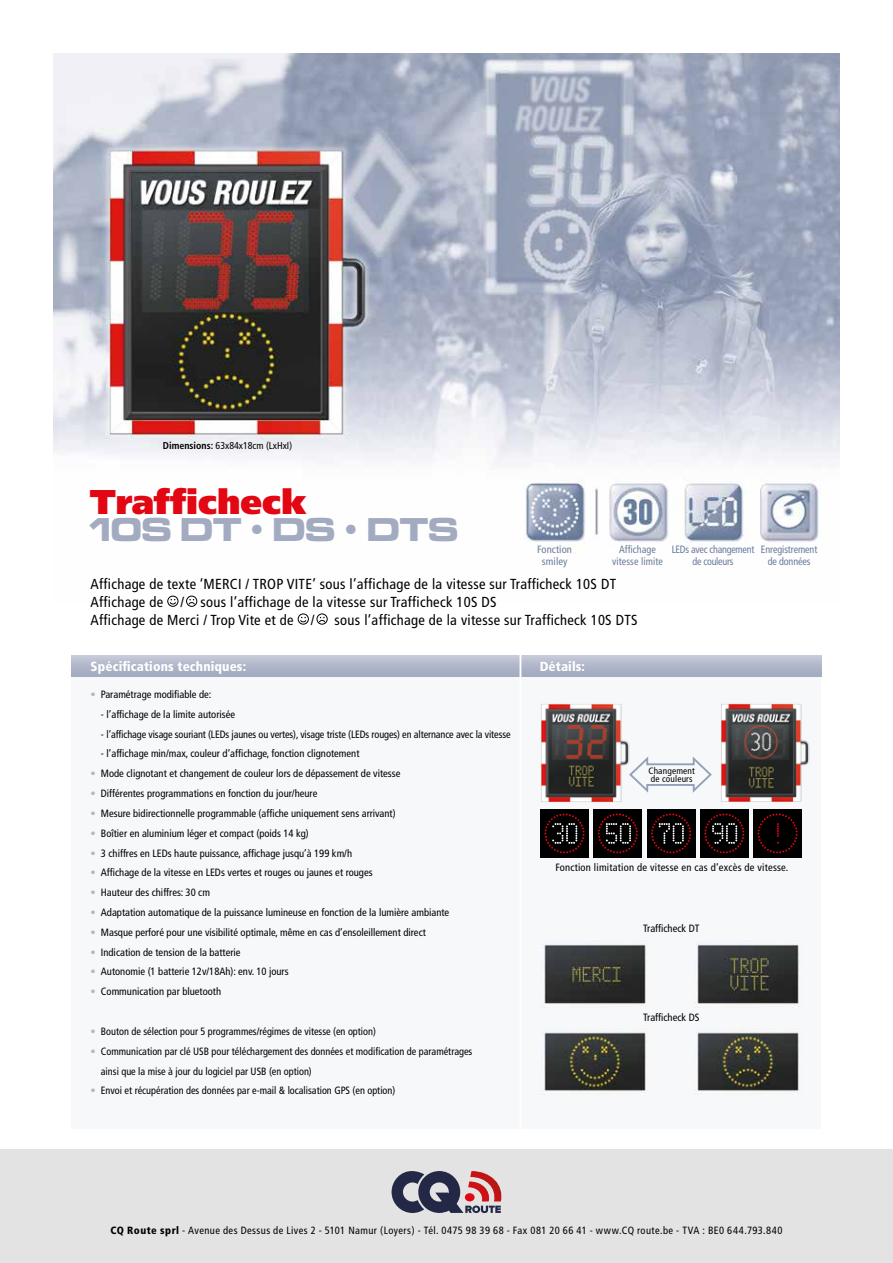
<style>
.page{position:relative;width:893px;height:1263px;background:#fff}
.page>*{position:absolute;margin:0;border:0;box-sizing:border-box;transform-origin:0 0}
.t1{font:34.35px "Microgramma D Bold Exte";letter-spacing:.005em;color:#a3abc1}
.t2{font:900 34.35px "Frutiger";letter-spacing:-.005em;color:#e30613}
.t3{font:condensed 14.55px/17.9px "Frutiger";letter-spacing:.02em;color:#000}
.t4{font:900 condensed 13.2px "Frutiger";letter-spacing:.01em;color:#fff}
.t5{font:condensed 10.5px/19.8px "Frutiger";color:#000}
.t6{font:condensed 10.5px "Frutiger";letter-spacing:.04em;color:#000}
.t7{font:condensed 10.5px/11.9px "Frutiger";letter-spacing:-.01em;color:#697c9c;text-align:center;scale:.95 1}
.t8{font:condensed 10.5px "Frutiger";letter-spacing:.02em;color:#000}
.t9{font:condensed 10.5px/11.9px "Frutiger";letter-spacing:.01em;color:#697c9c;text-align:center;scale:.95 1}
.t10{font:condensed 10.5px/11.9px "Frutiger";letter-spacing:.01em;color:#697c9c;text-align:center}
.t11{font:condensed 9.9px "Frutiger";color:#000}
.t12{font:condensed 9.3px/7.9px "Frutiger";letter-spacing:.02em;color:#000}
.s1{font-weight:700}
.s2{color:#b2b8cb}
.s3{font-weight:900}
</style>
<div class="page">
<img style="left:53px;top:53px;width:787px;height:549px">
<div style="left:72px;top:661px;width:749px;height:467px;background:#f7f8fa"></div>
<div style="left:72px;top:655px;width:749px;height:22px;background:linear-gradient(to bottom,#c5c9d8,#a1a9c0)"></div>
<div style="left:167px;top:596px;width:11px;height:11px;border:1px solid #000;border-radius:50%"></div>
<svg style="left:170px;top:599px;width:6px;height:6px"></svg>
<div style="left:186px;top:596px;width:11px;height:11px;border:1px solid #000;border-radius:50%"></div>
<svg style="left:188px;top:599px;width:7px;height:6px"></svg>
<div style="left:298px;top:613px;width:11px;height:12px;border:1px solid #000;border-radius:50%"></div>
<svg style="left:300px;top:617px;width:7px;height:6px"></svg>
<div style="left:317px;top:613px;width:11px;height:12px;border:1px solid #000;border-radius:50%"></div>
<svg style="left:319px;top:617px;width:6px;height:6px"></svg>
<img style="left:541px;top:704px;width:89px;height:98px">
<img style="left:721px;top:703px;width:89px;height:99px">
<svg style="left:628px;top:754px;width:84px;height:41px"></svg>
<img style="left:694px;top:1030px;width:105px;height:65px">
<img style="left:541px;top:1030px;width:105px;height:65px">
<img style="left:694px;top:941px;width:106px;height:66px">
<img style="left:541px;top:941px;width:106px;height:66px">
<div style="left:540px;top:809px;width:49px;height:49px;background:#000"></div>
<svg style="left:544px;top:813px;width:41px;height:40px"></svg>
<div style="left:593px;top:809px;width:49px;height:49px;background:#000"></div>
<svg style="left:598px;top:813px;width:40px;height:40px"></svg>
<div style="left:700px;top:809px;width:49px;height:49px;background:#000"></div>
<svg style="left:704px;top:813px;width:40px;height:40px"></svg>
<div style="left:647px;top:809px;width:48px;height:49px;background:#000"></div>
<svg style="left:651px;top:813px;width:40px;height:40px"></svg>
<div style="left:753px;top:809px;width:49px;height:49px;background:#000"></div>
<svg style="left:757px;top:813px;width:41px;height:40px"></svg>
<hr style="left:519px;top:649px;width:2px;height:488px;background:#fff">
<div style="left:0;top:1149px;width:893px;height:114px;background:#e3e3e3"></div>
<svg style="left:392px;top:1171px;width:110px;height:42px"></svg>
<p class="t11" style="left:163px;top:440px;width:131px"><span class="s1">Dimensions:</span> 63x84x18cm (LxHxI)</p>
<h1 class="t2" style="left:90px;top:481px;width:218px">Trafficheck</h1>
<h1 class="t1" style="left:90px;top:506px;width:370px">10S DT•DS•DTS</h1>
<p class="t10" style="left:537px;top:543px;width:36px">Fonction smiley</p>
<p class="t9" style="left:612px;top:543px;width:55px">Affichage vitesse limite</p>
<h2 class="t3" style="left:91px;top:575px;width:527px">Affichage de texte ‘MERCI / TROP VITE’ sous l’affichage de la vitesse sur Trafficheck 10S DT<br>Affichage de / sous l’affichage de la vitesse sur Trafficheck 10S DS<br>Affichage de Merci / Trop Vite et de /</h2>
<h2 class="t3" style="left:335px;top:611px;width:304px">sous l’affichage de la vitesse sur Trafficheck 10S DTS</h2>
<p class="t7" style="left:672px;top:543px;width:88px">LEDs avec changement de couleurs</p>
<p class="t7" style="left:761px;top:543px;width:61px">Enregistrement de données</p>
<p class="t4" style="left:91px;top:658px;width:157px">Spécifications techniques:</p>
<p class="t4" style="left:540px;top:658px;width:47px">Détails:</p>
<p class="t5" style="left:91px;top:684px;width:122px"><span class="s2">•</span> Paramétrage modifiable de:</p>
<p class="t5" style="left:101px;top:704px;width:136px">- l’affichage de la limite autorisée</p>
<p class="t5" style="left:101px;top:724px;width:411px">- l’affichage visage souriant (LEDs jaunes ou vertes), visage triste (LEDs rouges) en alternance avec la vitesse</p>
<p class="t5" style="left:101px;top:744px;width:260px">- l’affichage min/max, couleur d’affichage, fonction clignotement</p>
<p class="t5" style="left:91px;top:764px;width:311px"><span class="s2">•</span> Mode clignotant et changement de couleur lors de dépassement de vitesse</p>
<p class="t5" style="left:91px;top:784px;width:228px"><span class="s2">•</span> Différentes programmations en fonction du jour/heure</p>
<p class="t5" style="left:91px;top:803px;width:307px"><span class="s2">•</span> Mesure bidirectionnelle programmable (affiche uniquement sens arrivant)</p>
<p class="t5" style="left:91px;top:823px;width:220px"><span class="s2">•</span> Boîtier en aluminium léger et compact (poids 14 kg)</p>
<p class="t5" style="left:91px;top:843px;width:263px"><span class="s2">•</span> 3 chiffres en LEDs haute puissance, affichage jusqu’à 199 km/h</p>
<p class="t5" style="left:91px;top:863px;width:284px"><span class="s2">•</span> Affichage de la vitesse en LEDs vertes et rouges ou jaunes et rouges</p>
<p class="t5" style="left:91px;top:883px;width:121px"><span class="s2">•</span> Hauteur des chiffres: 30 cm</p>
<p class="t5" style="left:91px;top:902px;width:360px"><span class="s2">•</span> Adaptation automatique de la puissance lumineuse en fonction de la lumière ambiante</p>
<p class="t5" style="left:91px;top:922px;width:337px"><span class="s2">•</span> Masque perforé pour une visibilité optimale, même en cas d’ensoleillement direct</p>
<p class="t5" style="left:91px;top:942px;width:152px"><span class="s2">•</span> Indication de tension de la batterie</p>
<p class="t5" style="left:91px;top:962px;width:200px"><span class="s2">•</span> Autonomie (1 batterie 12v/18Ah): env. 10 jours</p>
<p class="t5" style="left:91px;top:982px;width:132px"><span class="s2">•</span> Communication par bluetooth</p>
<p class="t5" style="left:91px;top:1021px;width:287px"><span class="s2">•</span> Bouton de sélection pour 5 programmes/régimes de vitesse (en option)</p>
<p class="t5" style="left:101px;top:1041px;width:373px;text-indent:-10px"><span class="s2">•</span> Communication par clé USB pour téléchargement des données et modification de paramétrages ainsi que la mise à jour du logiciel par USB (en option)</p>
<p class="t5" style="left:91px;top:1081px;width:306px"><span class="s2">•</span> Envoi et récupération des données par e-mail &amp; localisation GPS (en option)</p>
<p class="t12" style="left:648px;top:767px;width:48px">Changement de couleurs</p>
<p class="t8" style="left:555px;top:861px;width:234px">Fonction limitation de vitesse en cas d‘excès de vitesse.</p>
<p class="t5" style="left:643px;top:918px;width:58px">Trafficheck DT</p>
<p class="t5" style="left:643px;top:1007px;width:58px">Trafficheck DS</p>
<p class="t6" style="left:110px;top:1224px;width:674px"><span class="s3">CQ Route sprl</span> - Avenue des Dessus de Lives 2 - 5101 Namur (Loyers) - Tél. 0475 98 39 68 - Fax 081 20 66 41 - www.CQ route.be - TVA : BE0 644.793.840</p>
</div>
